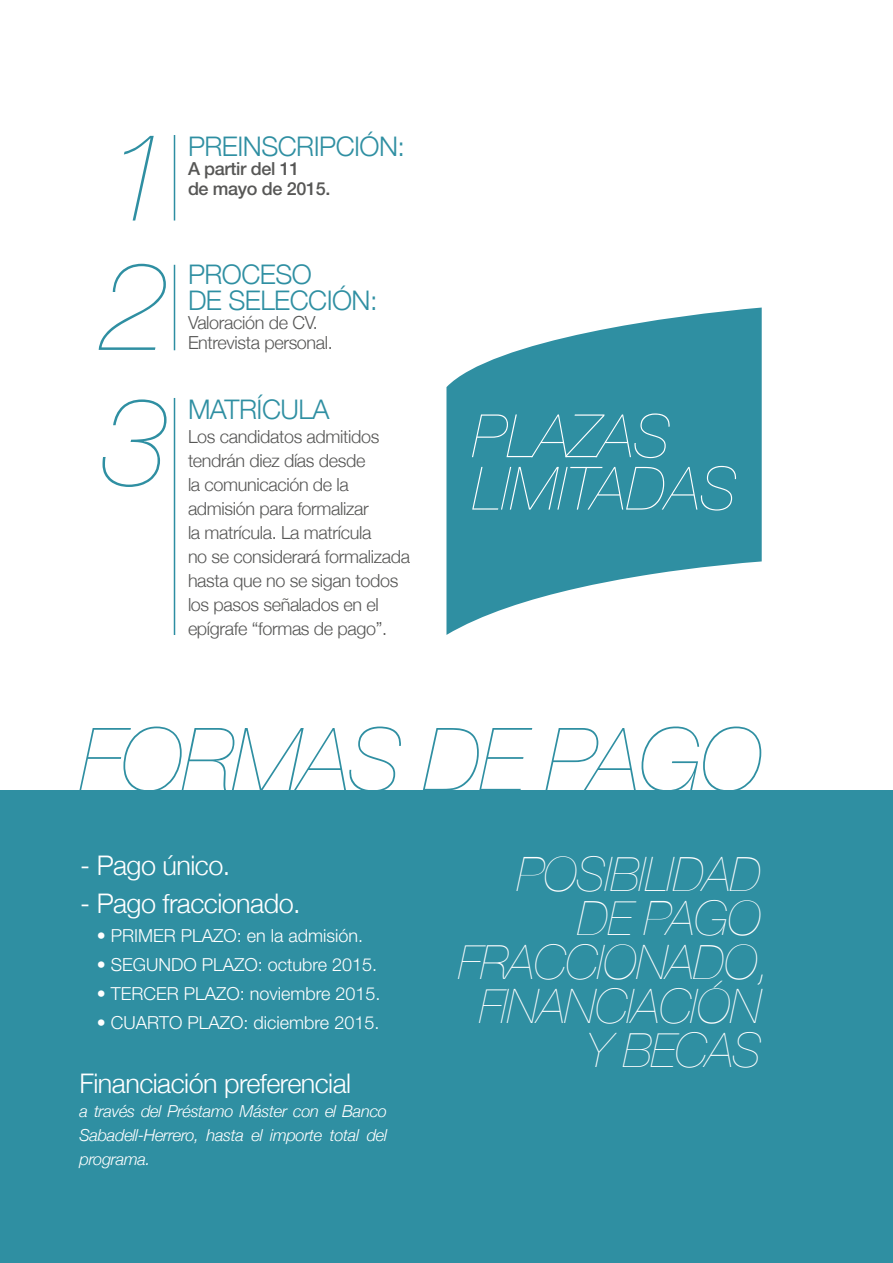
<style>
.page{position:relative;width:893px;height:1263px;background:#fff}
.page>*{position:absolute;margin:0;border:0;box-sizing:border-box;transform-origin:0 0}
.t1{font:italic 200 124.5px/132.6px "Helvetica Neue";color:#2f8fa2;text-align:justify}
.t2{font:italic 200 87.6px "Helvetica Neue";letter-spacing:-.02em;color:#2f8fa2}
.t3{font:italic 200 59.85px/52.3px "Helvetica Neue";color:#fff}
.t4{font:italic 200 47.55px/44.1px "Helvetica Neue";letter-spacing:-.02em;color:#fff;text-align:right}
.t5{font:300 27px "Helvetica Neue";letter-spacing:-.02em;color:#fff}
.t6{font:300 27px/25.5px "Helvetica Neue";letter-spacing:-.02em;color:#2f8fa2}
.t7{font:300 18px/24px "Helvetica Neue";letter-spacing:-.02em;color:#575756}
.t8{font:300 18px "Helvetica Neue LT Std";color:#fff}
.t9{font:500 18px/19.5px "Helvetica Neue LT Std";letter-spacing:-.02em;color:#575756}
.t10{font:italic 300 16.5px/24px "Helvetica Neue";letter-spacing:-.02em;color:#fff;text-align:justify}
</style>
<div class="page">
<div style="left:0;top:791px;width:893px;height:472px;background:#2f8fa2"></div>
<svg style="left:446px;top:308px;width:316px;height:327px;fill:#2f8fa2"></svg>
<hr style="left:174px;top:135px;width:1px;height:86px;background:#2d8ea2">
<hr style="left:174px;top:265px;width:1px;height:85px;background:#2d8ea2">
<hr style="left:174px;top:398px;width:1px;height:237px;background:#2d8ea2">
<h1 class="t1" style="left:101px;top:110px;width:75px">1<br>2<br>3</h1>
<h3 class="t6" style="left:188px;top:133px;width:219px">PREINSCRIPCIÓN:</h3>
<p class="t9" style="left:188px;top:159px;width:144px">A partir del 11<br>de mayo de 2015.</p>
<h3 class="t6" style="left:188px;top:261px;width:191px">PROCESO<br>DE SELECCIÓN:</h3>
<p class="t7" style="left:188px;top:312px;width:146px;line-height:19.5px">Valoración de CV.<br>Entrevista personal.</p>
<h3 class="t6" style="left:188px;top:396px;width:143px">MATRÍCULA</h3>
<p class="t7" style="left:188px;top:424px;width:223px">Los candidatos admitidos tendrán diez días desde<br>la comunicación de la admisión para formalizar<br>la matrícula. La matrícula<br>no se considerará formalizada hasta que no se sigan todos los pasos señalados en el epígrafe “formas de pago”.</p>
<h3 class="t3" style="left:473px;top:410px;width:266px">PLAZAS<br>LIMITADAS</h3>
<h2 class="t2" style="left:80px;top:710px;width:685px">FORMAS DE PAGO</h2>
<h3 class="t5" style="left:80px;top:849px;width:152px">- Pago único.</h3>
<h3 class="t5" style="left:80px;top:886px;width:222px">- Pago fraccionado.</h3>
<p class="t8" style="left:97px;top:924px;width:268px">• PRIMER PLAZO: en la admisión.</p>
<p class="t8" style="left:97px;top:953px;width:282px">• SEGUNDO PLAZO: octubre 2015.</p>
<p class="t8" style="left:97px;top:982px;width:285px">• TERCER PLAZO: noviembre 2015.</p>
<p class="t8" style="left:97px;top:1011px;width:284px">• CUARTO PLAZO: diciembre 2015.</p>
<h3 class="t5" style="left:80px;top:1067px;width:273px">Financiación preferencial</h3>
<p class="t10" style="left:80px;top:1099px;width:309px">a través del Préstamo Máster con el Banco Sabadell-Herrero, hasta el importe total del programa.</p>
<h3 class="t4" style="left:458px;top:852px;width:314px">POSIBILIDAD<br>DE PAGO<br>FRACCIONADO,<br>FINANCIACIÓN<br>Y BECAS</h3>
</div>
